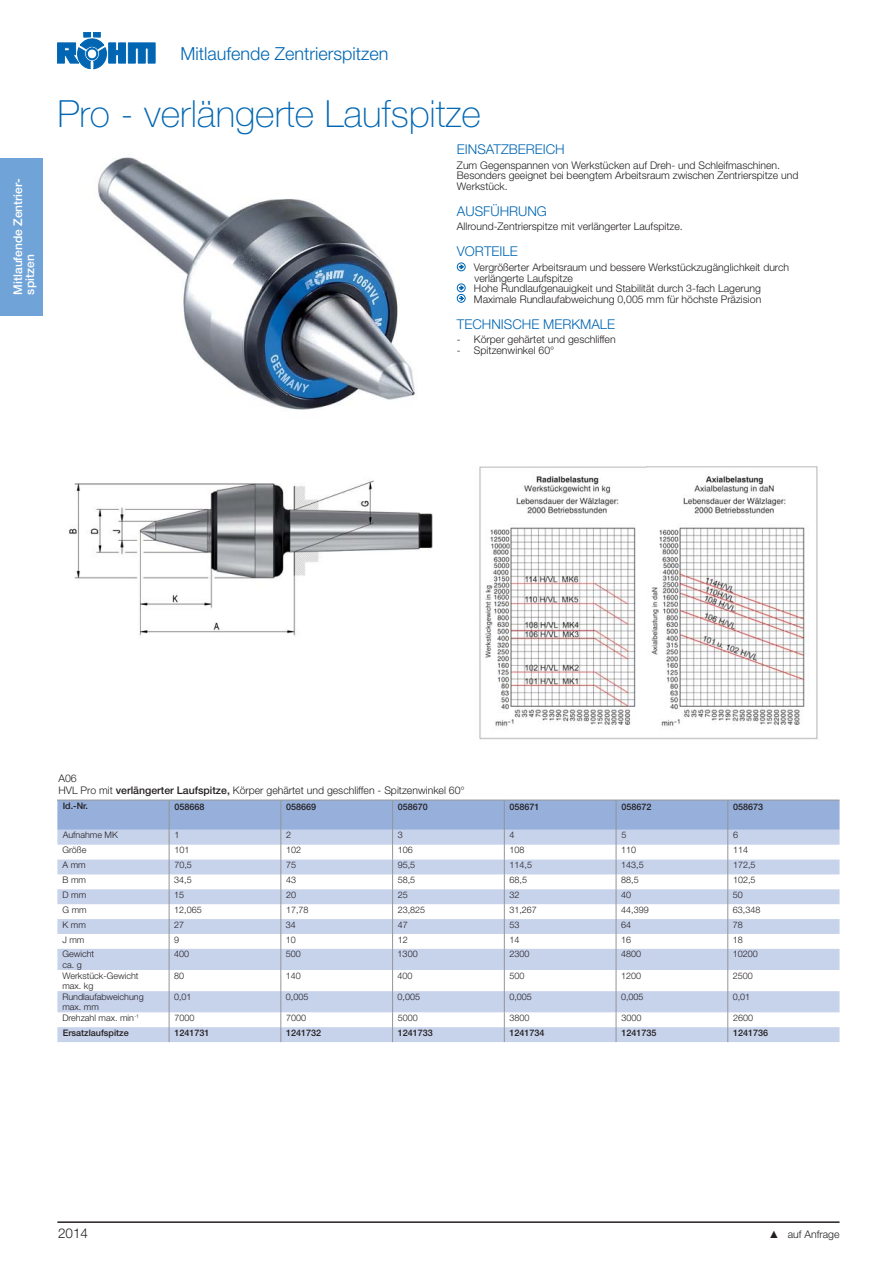
<style>
.page{position:relative;width:893px;height:1263px;background:#fff}
.page>*{position:absolute;margin:0;border:0;box-sizing:border-box;transform-origin:0 0}
.t1{font:100 37.5px "Helvetica Neue LT Std";color:#0066b3}
.t2{font:300 18px "Helvetica Neue LT Std";color:#0066b3}
.t3{font:300 13.5px "Helvetica Neue LT Std";color:#0066b3}
.t4{font:300 13.5px "Helvetica Neue LT Std";color:#231f20}
.t5{font:500 12px/12px "Helvetica Neue LT Std";color:#fff}
.t6{font:300 10.5px/10.5px "Helvetica Neue LT Std";color:#231f20}
.t7{font:300 9px/10.5px "Helvetica Neue LT Std";color:#231f20}
.t8{font:500 9px "Helvetica Neue LT Std";color:#231f20}
.s1{font-weight:500}
</style>
<div class="page">
<svg style="left:57px;top:32px;width:98px;height:37px"></svg>
<div style="left:86px;top:48px;width:12px;height:12px;border:1px solid #0066b3;border-radius:50%"></div>
<div style="left:87px;top:49px;width:10px;height:10px;border:1px solid #0066b3;border-radius:50%"></div>
<hr style="left:57px;top:1221px;width:782px;height:2px;background:#231f20">
<div style="left:0;top:158px;width:43px;height:158px;background:#70a4d8"></div>
<img style="left:98px;top:157px;width:317px;height:253px">
<div style="left:457px;top:263px;width:8px;height:8px;border:1px solid #0066b3;border-radius:50%"></div>
<svg style="left:459px;top:265px;width:4px;height:4px"></svg>
<div style="left:457px;top:284px;width:8px;height:8px;border:1px solid #0066b3;border-radius:50%"></div>
<svg style="left:459px;top:286px;width:4px;height:4px"></svg>
<div style="left:457px;top:294px;width:8px;height:9px;border:1px solid #0066b3;border-radius:50%"></div>
<svg style="left:459px;top:296px;width:4px;height:4px"></svg>
<img style="left:69px;top:480px;width:364px;height:156px">
<img style="left:479px;top:466px;width:339px;height:274px">
<svg style="left:57px;top:800px;width:782px;height:242px"></svg>
<p class="t5" style="left:13px;top:295px;width:117px;rotate:-90deg">Mitlaufende Zentrier&shy;spitzen</p>
<h2 class="t2" style="left:181px;top:47px;width:209px">Mitlaufende Zentrierspitzen</h2>
<h1 class="t1" style="left:57px;top:100px;width:425px">Pro - verlängerte Laufspitze</h1>
<p class="t3" style="left:457px;top:144px;width:109px">EINSATZBEREICH</p>
<p class="t6" style="left:457px;top:161px;width:343px">Zum Gegenspannen von Werkstücken auf Dreh- und Schleifmaschinen.<br>Besonders geeignet bei beengtem Arbeitsraum zwischen Zentrierspitze und<br>Werkstück.</p>
<p class="t3" style="left:457px;top:206px;width:91px">AUSFÜHRUNG</p>
<p class="t6" style="left:457px;top:222px;width:227px">Allround-Zentrierspitze mit verlängerter Laufspitze.</p>
<p class="t3" style="left:457px;top:247px;width:62px">VORTEILE</p>
<p class="t6" style="left:474px;top:263px;width:317px">Vergrößerter Arbeitsraum und bessere Werkstückzugänglichkeit durch verlängerte Laufspitze<br>Hohe Rundlaufgenauigkeit und Stabilität durch 3-fach Lagerung Maximale Rundlaufabweichung 0,005 mm für höchste Präzision</p>
<p class="t3" style="left:457px;top:319px;width:160px">TECHNISCHE MERKMALE</p>
<p class="t6" style="left:457px;top:335px;width:160px">- Körper gehärtet und geschliffen</p>
<p class="t6" style="left:457px;top:346px;width:99px">- Spitzenwinkel 60°</p>
<p class="t6" style="left:58px;top:773px;width:408px;line-height:12px">A06<br>HVL Pro mit <span class="s1">verlängerter Laufspitze,</span> Körper gehärtet und geschliffen - Spitzenwinkel 60°</p>
<p class="t8" style="left:63px;top:802px;width:27px">Id.-Nr.</p>
<p class="t8" style="left:174px;top:804px;width:32px">058668</p>
<p class="t8" style="left:286px;top:804px;width:32px">058669</p>
<p class="t8" style="left:398px;top:804px;width:32px">058670</p>
<p class="t8" style="left:510px;top:804px;width:32px">058671</p>
<p class="t8" style="left:621px;top:804px;width:32px">058672</p>
<p class="t8" style="left:733px;top:804px;width:32px">058673</p>
<p class="t7" style="left:63px;top:831px;width:57px">Aufnahme MK</p>
<p class="t7" style="left:174px;top:831px;width:7px">1</p>
<p class="t7" style="left:286px;top:831px;width:7px">2</p>
<p class="t7" style="left:398px;top:831px;width:7px">3</p>
<p class="t7" style="left:510px;top:831px;width:7px">4</p>
<p class="t7" style="left:621px;top:831px;width:7px">5</p>
<p class="t7" style="left:733px;top:831px;width:7px">6</p>
<p class="t7" style="left:63px;top:846px;width:25px">Größe</p>
<p class="t7" style="left:174px;top:846px;width:17px">101</p>
<p class="t7" style="left:286px;top:846px;width:17px">102</p>
<p class="t7" style="left:398px;top:846px;width:17px">106</p>
<p class="t7" style="left:509px;top:846px;width:17px">108</p>
<p class="t7" style="left:621px;top:846px;width:17px">110</p>
<p class="t7" style="left:733px;top:846px;width:17px">114</p>
<p class="t7" style="left:63px;top:860px;width:25px">A mm</p>
<p class="t7" style="left:174px;top:860px;width:19px">70,5</p>
<p class="t7" style="left:286px;top:860px;width:12px">75</p>
<p class="t7" style="left:398px;top:860px;width:19px">95,5</p>
<p class="t7" style="left:509px;top:860px;width:24px">114,5</p>
<p class="t7" style="left:621px;top:860px;width:24px">143,5</p>
<p class="t7" style="left:733px;top:860px;width:24px">172,5</p>
<p class="t7" style="left:63px;top:875px;width:25px">B mm</p>
<p class="t7" style="left:174px;top:875px;width:19px">34,5</p>
<p class="t7" style="left:286px;top:875px;width:12px">43</p>
<p class="t7" style="left:398px;top:875px;width:19px">58,5</p>
<p class="t7" style="left:509px;top:875px;width:19px">68,5</p>
<p class="t7" style="left:621px;top:875px;width:19px">88,5</p>
<p class="t7" style="left:733px;top:875px;width:24px">102,5</p>
<p class="t7" style="left:63px;top:890px;width:25px">D mm</p>
<p class="t7" style="left:174px;top:890px;width:12px">15</p>
<p class="t7" style="left:286px;top:890px;width:12px">20</p>
<p class="t7" style="left:398px;top:890px;width:12px">25</p>
<p class="t7" style="left:509px;top:890px;width:12px">32</p>
<p class="t7" style="left:621px;top:890px;width:12px">40</p>
<p class="t7" style="left:733px;top:890px;width:12px">50</p>
<p class="t7" style="left:63px;top:905px;width:26px">G mm</p>
<p class="t7" style="left:174px;top:905px;width:29px">12,065</p>
<p class="t7" style="left:286px;top:905px;width:24px">17,78</p>
<p class="t7" style="left:398px;top:905px;width:29px">23,825</p>
<p class="t7" style="left:509px;top:905px;width:29px">31,267</p>
<p class="t7" style="left:621px;top:905px;width:29px">44,399</p>
<p class="t7" style="left:733px;top:905px;width:29px">63,348</p>
<p class="t7" style="left:63px;top:920px;width:25px">K mm</p>
<p class="t7" style="left:174px;top:920px;width:12px">27</p>
<p class="t7" style="left:286px;top:920px;width:12px">34</p>
<p class="t7" style="left:398px;top:920px;width:12px">47</p>
<p class="t7" style="left:509px;top:920px;width:12px">53</p>
<p class="t7" style="left:621px;top:920px;width:12px">64</p>
<p class="t7" style="left:733px;top:920px;width:12px">78</p>
<p class="t7" style="left:62px;top:935px;width:23px">J mm</p>
<p class="t7" style="left:174px;top:935px;width:7px">9</p>
<p class="t7" style="left:286px;top:935px;width:12px">10</p>
<p class="t7" style="left:398px;top:935px;width:12px">12</p>
<p class="t7" style="left:509px;top:935px;width:12px">14</p>
<p class="t7" style="left:621px;top:935px;width:12px">16</p>
<p class="t7" style="left:733px;top:935px;width:12px">18</p>
<p class="t7" style="left:62px;top:950px;width:33px">Gewicht ca. g</p>
<p class="t7" style="left:174px;top:950px;width:17px">400</p>
<p class="t7" style="left:286px;top:950px;width:17px">500</p>
<p class="t7" style="left:398px;top:950px;width:22px">1300</p>
<p class="t7" style="left:509px;top:950px;width:22px">2300</p>
<p class="t7" style="left:621px;top:950px;width:22px">4800</p>
<p class="t7" style="left:733px;top:950px;width:27px">10200</p>
<p class="t7" style="left:62px;top:971px;width:78px">Werkstück-Gewicht max. kg</p>
<p class="t7" style="left:174px;top:971px;width:12px">80</p>
<p class="t7" style="left:286px;top:971px;width:17px">140</p>
<p class="t7" style="left:398px;top:971px;width:17px">400</p>
<p class="t7" style="left:509px;top:971px;width:17px">500</p>
<p class="t7" style="left:621px;top:971px;width:22px">1200</p>
<p class="t7" style="left:733px;top:971px;width:22px">2500</p>
<p class="t7" style="left:62px;top:992px;width:83px">Rundlaufabweichung max. mm</p>
<p class="t7" style="left:174px;top:992px;width:19px">0,01</p>
<p class="t7" style="left:286px;top:992px;width:24px">0,005</p>
<p class="t7" style="left:398px;top:992px;width:24px">0,005</p>
<p class="t7" style="left:509px;top:992px;width:24px">0,005</p>
<p class="t7" style="left:621px;top:992px;width:24px">0,005</p>
<p class="t7" style="left:733px;top:992px;width:19px">0,01</p>
<p class="t7" style="left:62px;top:1013px;width:78px">Drehzahl max. min<sup>-1</sup></p>
<p class="t7" style="left:174px;top:1013px;width:22px">7000</p>
<p class="t7" style="left:286px;top:1013px;width:22px">7000</p>
<p class="t7" style="left:398px;top:1013px;width:22px">5000</p>
<p class="t7" style="left:510px;top:1013px;width:22px">3800</p>
<p class="t7" style="left:621px;top:1013px;width:22px">3000</p>
<p class="t7" style="left:733px;top:1013px;width:22px">2600</p>
<p class="t8" style="left:63px;top:1029px;width:67px">Ersatzlaufspitze</p>
<p class="t8" style="left:174px;top:1029px;width:37px">1241731</p>
<p class="t8" style="left:286px;top:1029px;width:37px">1241732</p>
<p class="t8" style="left:398px;top:1029px;width:37px">1241733</p>
<p class="t8" style="left:510px;top:1029px;width:37px">1241734</p>
<p class="t8" style="left:621px;top:1029px;width:37px">1241735</p>
<p class="t8" style="left:733px;top:1029px;width:37px">1241736</p>
<p class="t4" style="left:58px;top:1229px;width:32px">2014</p>
<p class="t6" style="left:788px;top:1230px;width:53px">auf Anfrage</p>
</div>
